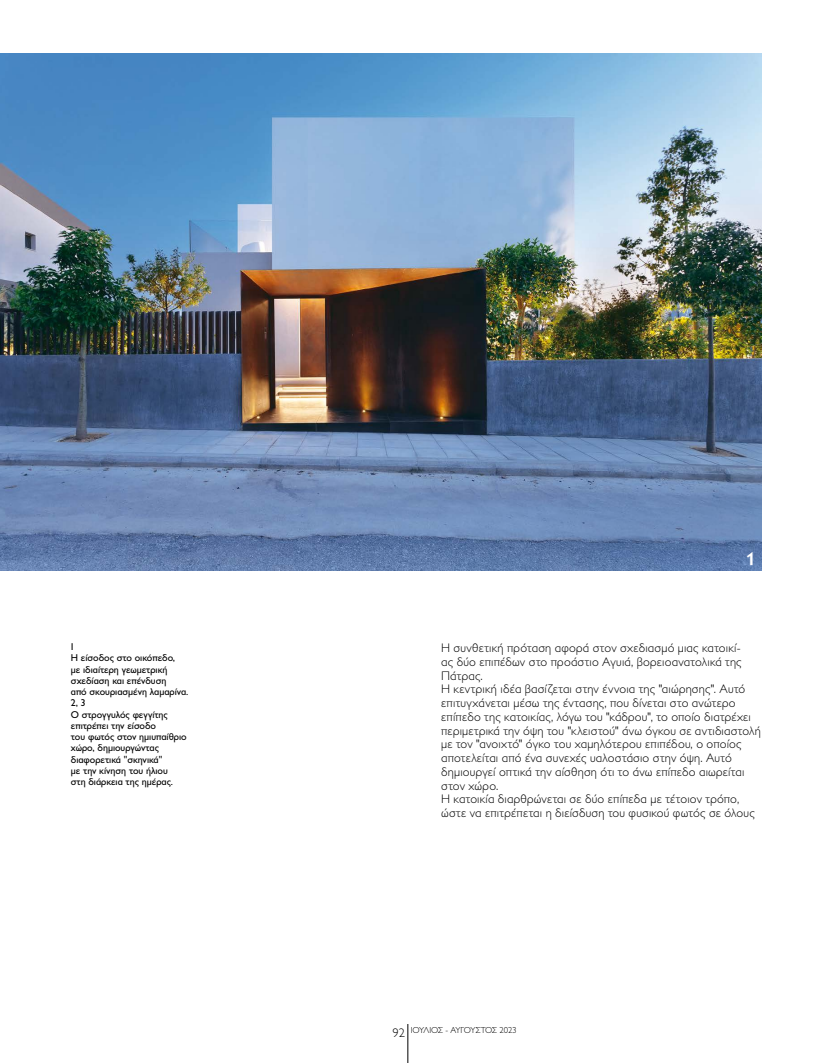
<style>
.page{position:relative;width:815px;height:1063px;background:#fff}
.page>*{position:absolute;margin:0;border:0;box-sizing:border-box;transform-origin:0 0}
.t1{font:600 18.75px "Kabel ITC Hel";color:#fff}
.t2{font:300 12.5px/13.8px "Gill Sans Hel";letter-spacing:.015em;color:#000}
.t3{font:10px/11.2px "Gill Sans Hel";color:#000}
.t4{font:300 8.75px "Gill Sans Hel";color:#000}
.s1{font-size:12.5px}
</style>
<div class="page">
<hr style="left:408px;top:1024px;width:1px;height:39px;background:#000">
<img style="left:0;top:53px;width:762px;height:517px">
<h1 class="t1" style="left:746px;top:548px;width:12px">1</h1>
<p class="t3" style="left:71px;top:641px;width:119px">1<br>Η είσοδος στο οικόπεδο,<br>με ιδιαίτερη γεωμετρική σχεδίαση και επένδυση<br>από σκουριασμένη λαμαρίνα.<br>2, 3<br>Ο στρογγυλός φεγγίτης επιτρέπει την είσοδο<br>του φωτός στον ημιυπαίθριο χώρο, δημιουργώντας διαφορετικά "σκηνικά"<br>με την κίνηση του ήλιου<br>στη διάρκεια της ημέρας.</p>
<p class="t2" style="left:441px;top:641px;width:321px">H συνθετική πρόταση αφορά στον σχεδιασμό μιας κατοικί-<br>ας δύο επιπέδων στο προάστιο Αγυιά, βορειοανατολικά της Πάτρας.<br>Η κεντρική ιδέα βασίζεται στην έννοια της "αιώρησης". Αυτό επιτυγχάνεται μέσω της έντασης, που δίνεται στο ανώτερο επίπεδο της κατοικίας, λόγω του "κάδρου", το οποίο διατρέχει περιμετρικά την όψη του "κλειστού" άνω όγκου σε αντιδιαστολή με τον "ανοιχτό" όγκο του χαμηλότερου επιπέδου, ο οποίος αποτελείται από ένα συνεχές υαλοστάσιο στην όψη. Αυτό δημιουργεί οπτικά την αίσθηση ότι το άνω επίπεδο αιωρείται στον χώρο.<br>Η κατοικία διαρθρώνεται σε δύο επίπεδα με τέτοιον τρόπο, ώστε να επιτρέπεται η διείσδυση του φυσικού φωτός σε όλους</p>
<p class="t4" style="left:392px;top:1025px;width:126px"><span class="s1">92</span> ΙΟΥΛΙΟΣ - ΑΥΓΟΥΣΤΟΣ 2023</p>
</div>
